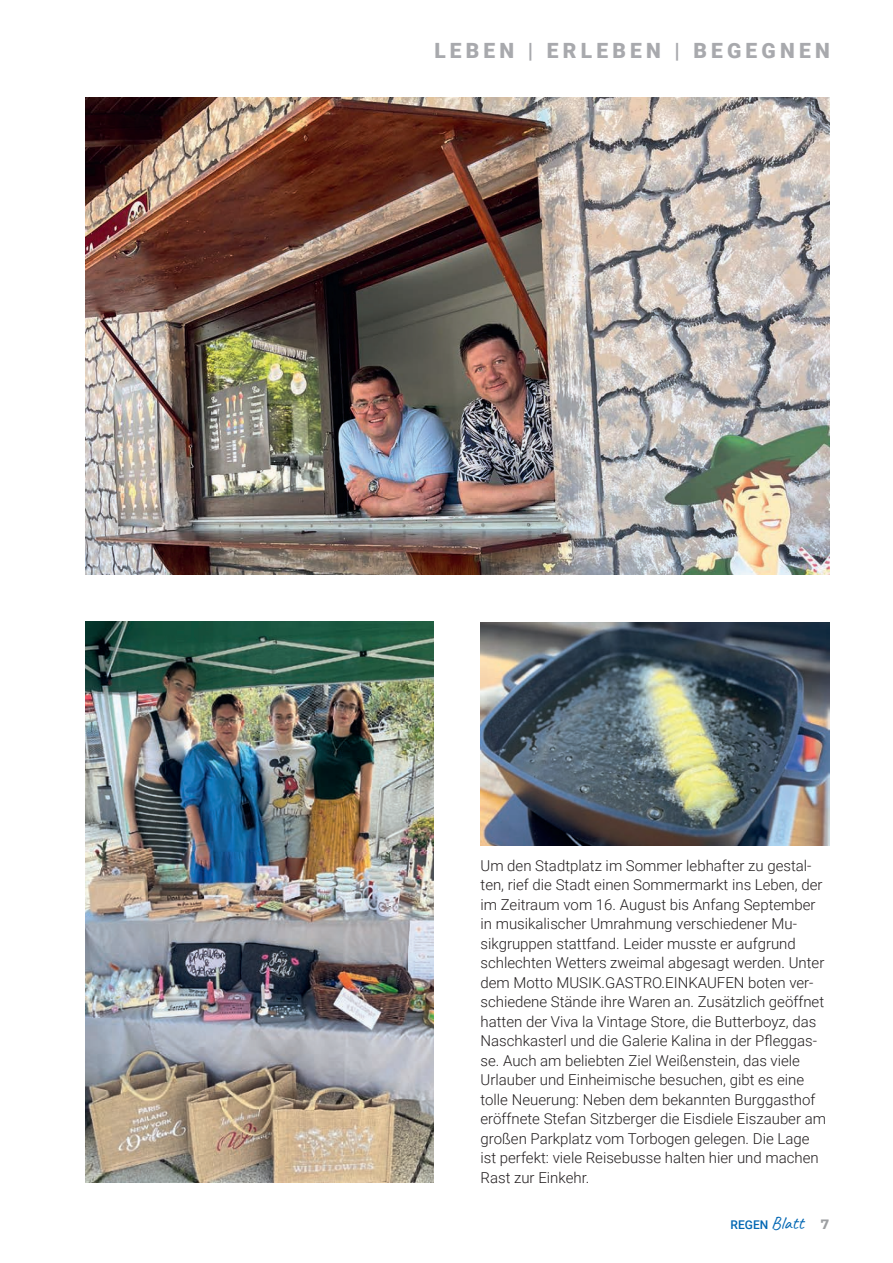
<style>
.page{position:relative;width:893px;height:1263px;background:#fff}
.page>*{position:absolute;margin:0;border:0;box-sizing:border-box;transform-origin:0 0}
.t1{font:900 21px "Roboto";letter-spacing:.2em;color:#a8a9ad}
.t2{font:300 15px/19.5px "Roboto";color:#231f20}
.t3{font:500 12px "Roboto";color:#0166b3}
.s1{font-family:"Caveat";font-weight:400;font-size:18px}
.s2{font-family:"Montserrat";font-weight:700;font-size:13.5px;color:#9d9fa2}
</style>
<div class="page">
<img style="left:85px;top:98px;width:744px;height:477px">
<img style="left:480px;top:622px;width:350px;height:224px">
<img style="left:85px;top:622px;width:349px;height:560px">
<h1 class="t1" style="left:434px;top:36px;width:397px">LEBEN | ERLEBEN | BEGEGNEN</h1>
<p class="t2" style="left:480px;top:855px;width:347px">Um den Stadtplatz im Sommer lebhafter zu gestal&shy;ten, rief die Stadt einen Sommermarkt ins Leben, der im Zeitraum vom 16. August bis Anfang September in musikalischer Umrahmung verschiedener Mu&shy;sikgruppen stattfand. Leider musste er aufgrund schlechten Wetters zweimal abgesagt werden. Unter dem Motto MUSIK.GASTRO.EINKAUFEN boten ver&shy;schiedene Stände ihre Waren an. Zusätzlich geöffnet hatten der Viva la Vintage Store, die Butterboyz, das Naschkasterl und die Galerie Kalina in der Pfleggas&shy;se. Auch am beliebten Ziel Weißenstein, das viele Urlauber und Einheimische besuchen, gibt es eine tolle Neuerung: Neben dem bekannten Burggasthof eröffnete Stefan Sitzberger die Eisdiele Eiszauber am großen Parkplatz vom Torbogen gelegen. Die Lage ist perfekt: viele Reisebusse halten hier und machen Rast zur Einkehr.</p>
<p class="t3" style="left:731px;top:1216px;width:100px">REGEN <span class="s1">Blatt</span> <span class="s2">7</span></p>
</div>
